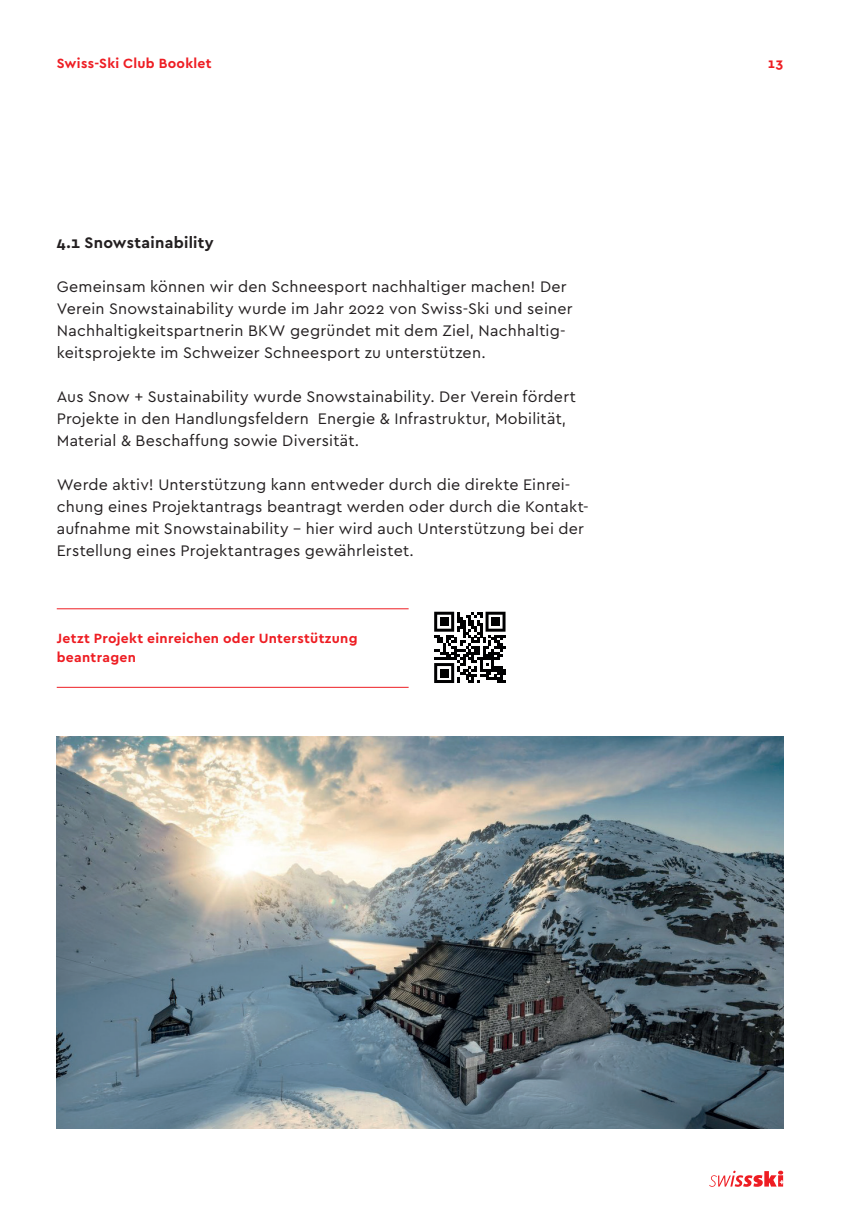
<style>
.page{position:relative;width:857px;height:1225px;background:#fff}
.page>*{position:absolute;margin:0;border:0;box-sizing:border-box;transform-origin:0 0}
.t1{font:16px/22px "Cera";letter-spacing:.015em;color:#231f20}
.t2{font:700 16px "Cera";letter-spacing:.02em;color:#231f20}
.t3{font:700 14px/19px "Cera";letter-spacing:.02em;color:#ee1d23}
</style>
<div class="page">
<svg style="left:709px;top:1170px;width:73px;height:16px"></svg>
<hr style="left:57px;top:608px;width:351px;height:1px;background:#ee1d23">
<hr style="left:57px;top:687px;width:351px;height:1px;background:#ee1d23">
<svg style="left:434px;top:612px;width:71px;height:71px"></svg>
<div style="left:439px;top:617px;width:9px;height:9px;background:#000001"></div>
<div style="left:491px;top:617px;width:8px;height:9px;background:#000001"></div>
<div style="left:439px;top:669px;width:9px;height:8px;background:#000001"></div>
<img style="left:57px;top:737px;width:725px;height:391px">
<p class="t3" style="left:57px;top:53px;width:156px">Swiss-Ski Club Booklet</p>
<p class="t3" style="left:767px;top:53px;width:17px">13</p>
<p class="t2" style="left:57px;top:232px;width:158px">4.1 Snowstainability</p>
<p class="t1" style="left:57px;top:275px;width:517px">Gemeinsam können wir den Schneesport nachhaltiger machen! Der Verein Snowstainability wurde im Jahr 2022 von Swiss-Ski und seiner Nachhaltigkeitspartnerin BKW gegründet mit dem Ziel, Nachhaltig&shy;keitsprojekte im Schweizer Schneesport zu unterstützen.</p>
<p class="t1" style="left:57px;top:385px;width:520px">Aus Snow + Sustainability wurde Snowstainability. Der Verein fördert<br>Projekte in den Handlungsfeldern Energie &amp; Infrastruktur, Mobilität,<br>Material &amp; Beschaffung sowie Diversität.</p>
<p class="t1" style="left:57px;top:473px;width:533px">Werde aktiv! Unterstützung kann entweder durch die direkte Einrei&shy;chung eines Projektantrags beantragt werden oder durch die Kontakt&shy;aufnahme mit Snowstainability – hier wird auch Unterstützung bei der Erstellung eines Projektantrages gewährleistet.</p>
<p class="t3" style="left:57px;top:628px;width:302px">Jetzt Projekt einreichen oder Unterstützung beantragen</p>
</div>
